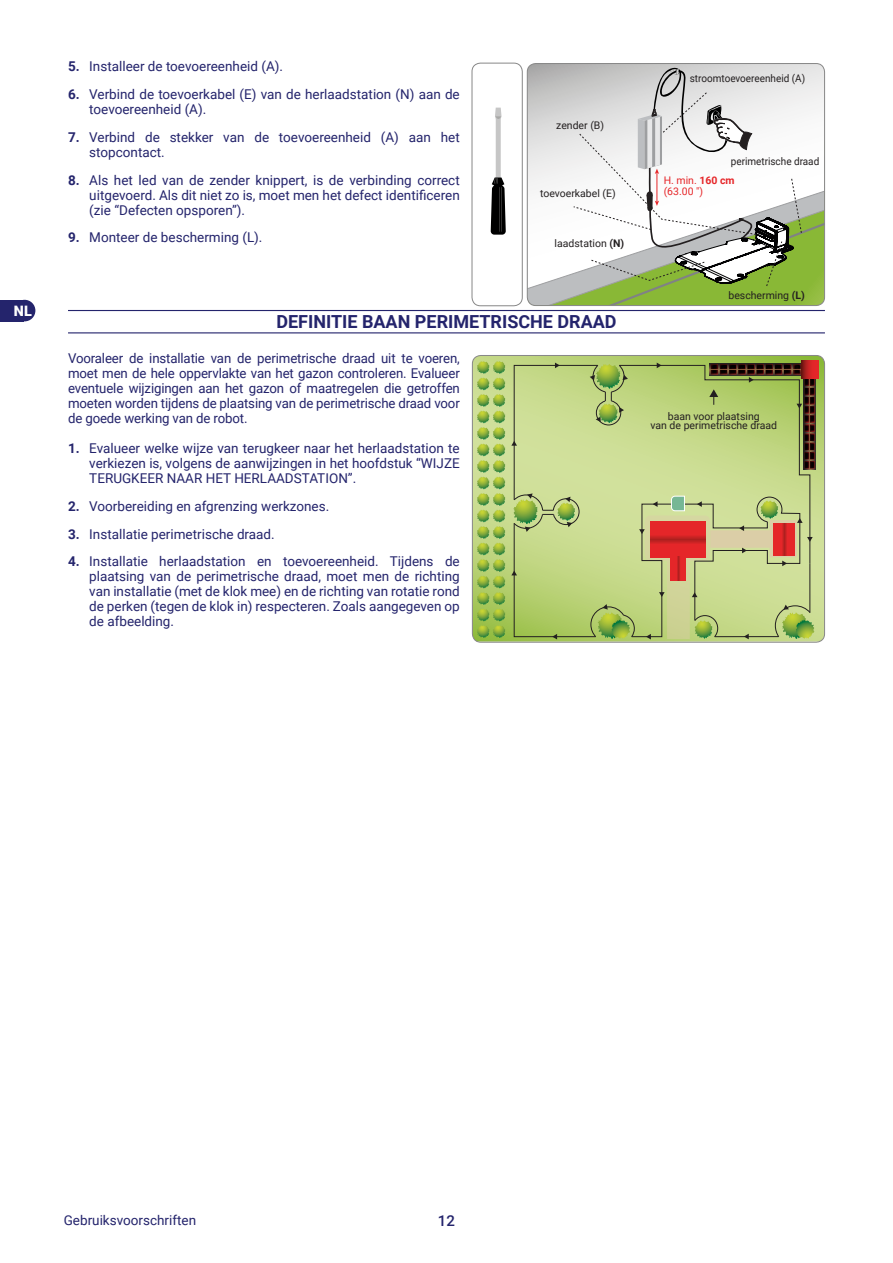
<style>
.page{position:relative;width:893px;height:1263px;background:#fff}
.page>*{position:absolute;margin:0;border:0;box-sizing:border-box;transform-origin:0 0}
.t1{font:700 18px "Roboto";color:#24246c}
.t2{font:500 15px "Roboto";color:#24246c}
.t3{font:900 14.4px "Roboto";color:#fff}
.t4{font:13.5px/15px "Roboto";color:#24246c;text-align:justify}
.t5{font:10.5px/8.7px "Roboto";color:#231f20;text-align:center}
.t6{font:10.5px "Roboto";color:#231f20;scale:.95 1}
.t7{font:10.5px/10.5px "Roboto";color:#e62629}
.s1{font-weight:700}
</style>
<div class="page">
<div style="left:0;top:300px;width:24px;height:21px;background:#24246c"></div>
<div style="left:14px;top:300px;width:21px;height:21px;background:#24246c;border-radius:50%"></div>
<hr style="left:68px;top:310px;width:757px;height:1px;background:#24246c">
<hr style="left:68px;top:332px;width:757px;height:1px;background:#24246c">
<svg style="left:527px;top:68px;width:298px;height:238px"></svg>
<div style="left:527px;top:63px;width:298px;height:243px;border:1px solid #878787;border-radius:9px"></div>
<svg style="left:472px;top:355px;width:353px;height:287px;background:#bad179"></svg>
<div style="left:804px;top:376px;width:12px;height:94px;background:#36302b"></div>
<svg style="left:801px;top:361px;width:17px;height:17px"></svg>
<svg style="left:477px;top:361px;width:28px;height:277px;background:#a2c160"></svg>
<svg style="left:511px;top:363px;width:304px;height:276px;background:#bbc57d"></svg>
<div style="left:472px;top:355px;width:353px;height:288px;border:1px solid #878787;border-radius:9px"></div>
<svg style="left:491px;top:108px;width:15px;height:127px"></svg>
<div style="left:472px;top:63px;width:51px;height:243px;border:1px solid #878787;border-radius:9px"></div>
<p class="t3" style="left:14px;top:301px;width:19px">NL</p>
<p class="t4" style="left:68px;top:58px;width:217px"><span class="s1">5.</span> Installeer de toevoereenheid (A).</p>
<p class="t4" style="left:89px;top:86px;width:372px;text-indent:-21px"><span class="s1">6.</span> Verbind de toevoerkabel (E) van de herlaadstation (N) aan de toevoereenheid (A).</p>
<p class="t4" style="left:89px;top:129px;width:372px;text-indent:-21px"><span class="s1">7.</span> Verbind de stekker van de toevoereenheid (A) aan het stopcontact.</p>
<p class="t4" style="left:89px;top:172px;width:372px;text-indent:-21px"><span class="s1">8.</span> Als het led van de zender knippert, is de verbinding correct uitgevoerd. Als dit niet zo is, moet men het defect identificeren (zie “Defecten opsporen”).</p>
<p class="t4" style="left:68px;top:229px;width:196px"><span class="s1">9.</span> Monteer de bescherming (L).</p>
<p class="t5" style="left:556px;top:120px;width:49px">zender (B)</p>
<p class="t5" style="left:540px;top:189px;width:77px">toevoerkabel (E)</p>
<p class="t5" style="left:555px;top:238px;width:71px">laadstation <span class="s1">(N)</span></p>
<h1 class="t1" style="left:276px;top:309px;width:342px">DEFINITIE BAAN PERIMETRISCHE DRAAD</h1>
<p class="t4" style="left:68px;top:350px;width:393px">Vooraleer de installatie van de perimetrische draad uit te voeren, moet men de hele oppervlakte van het gazon controleren. Evalueer eventuele wijzigingen aan het gazon of maatregelen die getroffen moeten worden tijdens de plaatsing van de perimetrische draad voor de goede werking van de robot.</p>
<p class="t4" style="left:89px;top:440px;width:372px;text-indent:-21px"><span class="s1">1.</span> Evalueer welke wijze van terugkeer naar het herlaadstation te verkiezen is, volgens de aanwijzingen in het hoofdstuk “WIJZE TERUGKEER NAAR HET HERLAADSTATION”.</p>
<p class="t4" style="left:68px;top:498px;width:263px"><span class="s1">2.</span> Voorbereiding en afgrenzing werkzones.</p>
<p class="t4" style="left:68px;top:526px;width:208px"><span class="s1">3.</span> Installatie perimetrische draad.</p>
<p class="t4" style="left:89px;top:554px;width:372px;text-indent:-21px"><span class="s1">4.</span> Installatie herlaadstation en toevoereenheid. Tijdens de plaatsing van de perimetrische draad, moet men de richting van installatie (met de klok mee) en de richting van rotatie rond de perken (tegen de klok in) respecteren. Zoals aangegeven op de afbeelding.</p>
<p class="t6" style="left:690px;top:71px;width:123px">stroomtoevoereenheid (A)</p>
<p class="t6" style="left:731px;top:154px;width:95px">perimetrische draad</p>
<p class="t7" style="left:664px;top:175px;width:72px">H. min. <span class="s1">160 cm </span>(63.00 ")</p>
<p class="t5" style="left:728px;top:290px;width:78px">bescherming <span class="s1">(L)</span></p>
<p class="t5" style="left:650px;top:412px;width:128px">baan voor plaatsing<br>van de perimetrische draad</p>
<p class="t4" style="left:64px;top:1212px;width:134px">Gebruiksvoorschriften</p>
<p class="t2" style="left:438px;top:1210px;width:19px">12</p>
</div>
